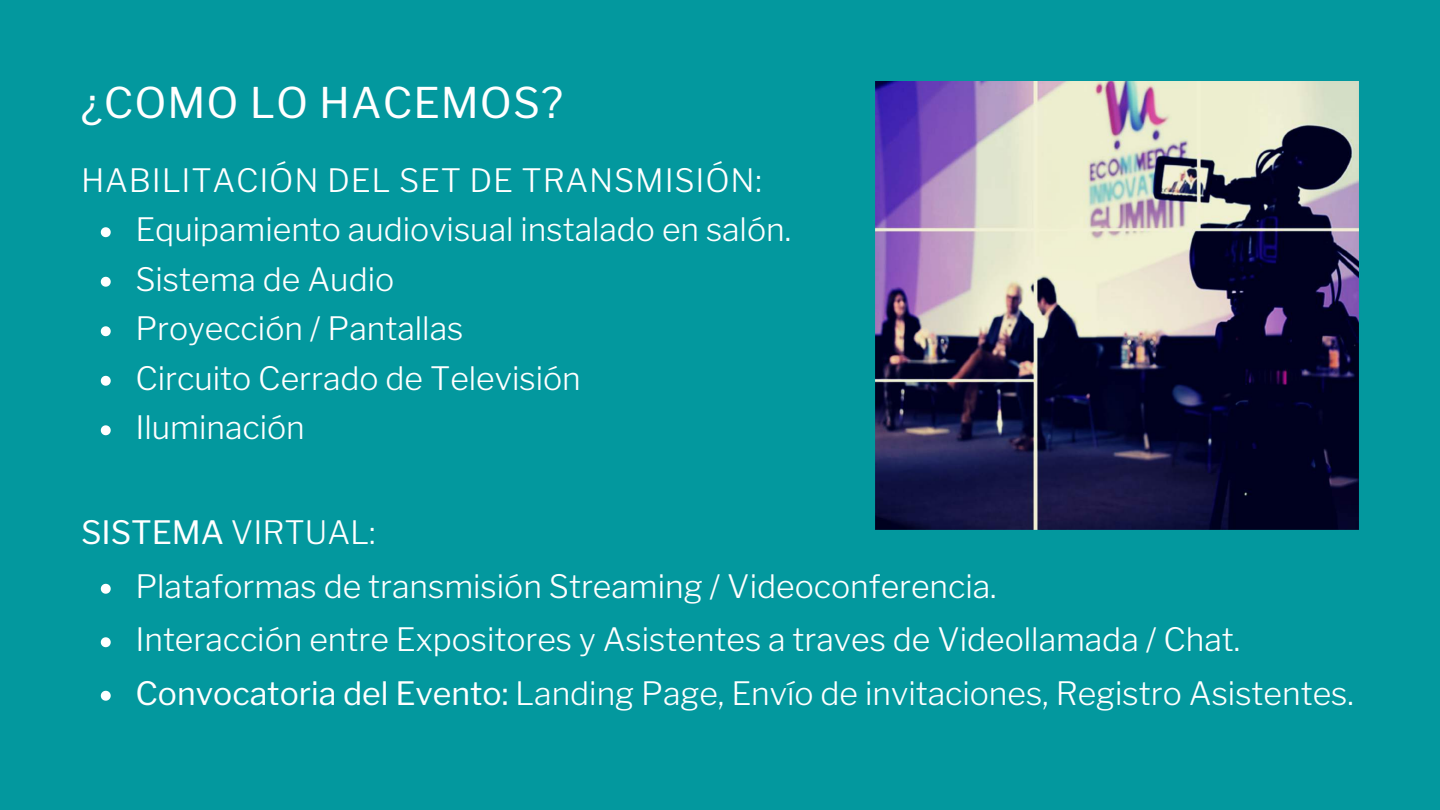
<style>
.page{position:relative;width:1440px;height:810px;background:#03989e}
.page>*{position:absolute;margin:0;border:0;box-sizing:border-box;transform-origin:0 0}
.t1{font:42px "Libre Franklin";letter-spacing:.025em;color:#fff}
.t2{font:300 32px/49.5px "Libre Franklin";color:#fff}
.t3{font:300 32px "Libre Franklin";letter-spacing:.025em;color:#fff}
.s1{font-weight:400}
</style>
<div class="page">
<svg style="left:101px;top:227px;width:10px;height:10px"></svg>
<svg style="left:101px;top:277px;width:10px;height:10px"></svg>
<svg style="left:101px;top:326px;width:10px;height:10px"></svg>
<svg style="left:101px;top:376px;width:10px;height:10px"></svg>
<svg style="left:101px;top:425px;width:10px;height:10px"></svg>
<svg style="left:101px;top:584px;width:10px;height:10px"></svg>
<svg style="left:101px;top:637px;width:10px;height:10px"></svg>
<svg style="left:101px;top:691px;width:10px;height:10px"></svg>
<img style="left:876px;top:81px;width:483px;height:449px">
<h1 class="t1" style="left:81px;top:78px;width:484px">¿COMO LO HACEMOS?</h1>
<p class="t3" style="left:81px;top:161px;width:682px">HABILITACIÓN DEL SET DE TRANSMISIÓN:</p>
<p class="t2" style="left:135px;top:205px;width:657px">Equipamiento audiovisual instalado en salón.<br>Sistema de Audio<br>Proyección / Pantallas<br>Circuito Cerrado de Televisión<br>Iluminación</p>
<p class="t2" style="left:81px;top:508px;width:296px"><span class="s1">SISTEMA</span> VIRTUAL:</p>
<p class="t2" style="left:135px;top:559px;width:1220px;line-height:53.5px">Plataformas de transmisión Streaming / Videoconferencia.<br>Interacción entre Expositores y Asistentes a traves de Videollamada / Chat.<br><span class="s1">Convocatoria del Evento:</span> Landing Page, Envío de invitaciones, Registro Asistentes.</p>
</div>
